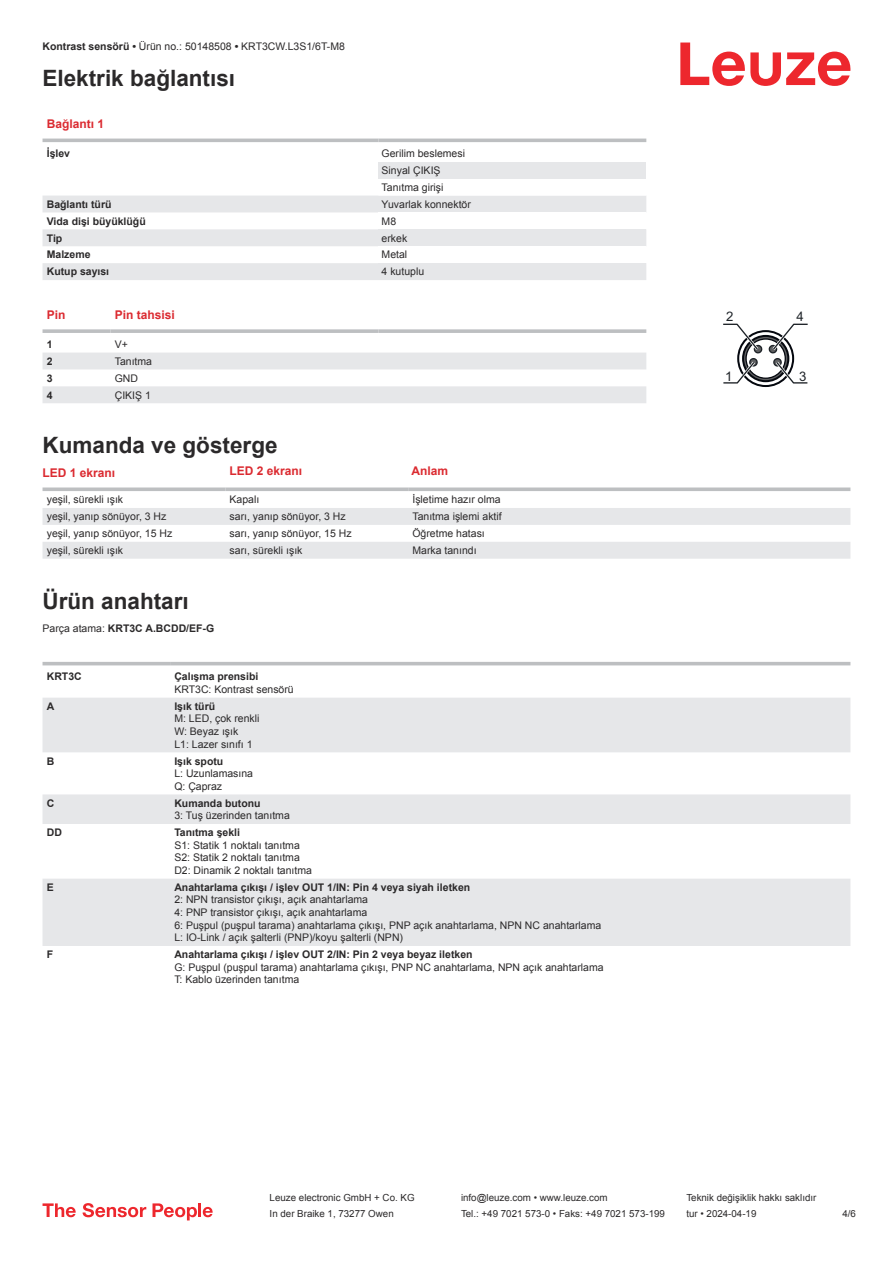
<style>
.page{position:relative;width:893px;height:1263px;background:#fff}
.page>*{position:absolute;margin:0;border:0;box-sizing:border-box;transform-origin:0 0}
.t1{font:700 22.5px "Arial";color:#2b292a}
.t2{font:13.2px "Arial";color:#1e2328}
.t3{font:700 12px "Arial";color:#db2a30}
.t4{font:10.5px/12.6px "Arial";color:#2b292a}
.t5{font:700 10.5px "Arial";color:#2b292a}
.t6{font:9.75px "Arial";color:#2b292a}
.s1{font-weight:700}
.s2{font-weight:400}
</style>
<div class="page">
<svg style="left:680px;top:43px;width:170px;height:43px"></svg>
<svg style="left:43px;top:138px;width:603px;height:58px"></svg>
<svg style="left:43px;top:196px;width:335px;height:84px;fill:#e6e7e9"></svg>
<hr style="left:43px;top:139px;width:335px;height:3px;background:#bdbfc1">
<hr style="left:378px;top:139px;width:268px;height:3px;background:#bdbfc1">
<svg style="left:378px;top:145px;width:268px;height:51px"></svg>
<div style="left:378px;top:162px;width:268px;height:17px;background:#e6e7e9"></div>
<div style="left:378px;top:196px;width:268px;height:16px;background:#e6e7e9"></div>
<div style="left:378px;top:229px;width:268px;height:17px;background:#e6e7e9"></div>
<div style="left:378px;top:263px;width:268px;height:17px;background:#e6e7e9"></div>
<svg style="left:43px;top:352px;width:603px;height:1px"></svg>
<svg style="left:43px;top:353px;width:603px;height:50px"></svg>
<svg style="left:43px;top:329px;width:68px;height:4px"></svg>
<svg style="left:111px;top:329px;width:267px;height:4px"></svg>
<svg style="left:378px;top:329px;width:268px;height:4px"></svg>
<svg style="left:43px;top:508px;width:807px;height:51px"></svg>
<svg style="left:43px;top:487px;width:182px;height:4px"></svg>
<svg style="left:225px;top:487px;width:183px;height:4px"></svg>
<svg style="left:408px;top:487px;width:442px;height:4px;background:#c5c7c8"></svg>
<svg style="left:43px;top:698px;width:807px;height:248px;fill:#e6e7e9"></svg>
<hr style="left:43px;top:662px;width:127px;height:3px;background:#bdbfc1">
<hr style="left:170px;top:662px;width:680px;height:3px;background:#bdbfc1">
<svg style="left:723px;top:323px;width:85px;height:64px"></svg>
<svg style="left:43px;top:1203px;width:33px;height:14px"></svg>
<svg style="left:83px;top:1203px;width:63px;height:14px"></svg>
<svg style="left:153px;top:1203px;width:44px;height:17px"></svg>
<hr style="left:198px;top:1203px;width:3px;height:14px;background:#ed272d">
<svg style="left:203px;top:1207px;width:10px;height:10px"></svg>
<p class="t4" style="left:43px;top:41px;width:304px"><span class="s1">Kontrast sensörü •</span> Ürün no.: 50148508 <span class="s1">•</span> KRT3CW.L3S1/6T-M8</p>
<h1 class="t1" style="left:43px;top:63px;width:194px">Elektrik bağlantısı</h1>
<p class="t3" style="left:47px;top:115px;width:59px">Bağlantı 1</p>
<p class="t5" style="left:47px;top:146px;width:25px">İşlev</p>
<p class="t4" style="left:382px;top:145px;width:85px;line-height:17px">Gerilim beslemesi<br>Sinyal ÇIKIŞ<br>Tanıtma girişi</p>
<p class="t5" style="left:47px;top:197px;width:66px">Bağlantı türü</p>
<p class="t4" style="left:382px;top:198px;width:91px">Yuvarlak konnektör</p>
<p class="t5" style="left:47px;top:214px;width:101px">Vida dişi büyüklüğü</p>
<p class="t4" style="left:382px;top:216px;width:16px">M8</p>
<p class="t5" style="left:47px;top:234px;width:17px">Tip</p>
<p class="t4" style="left:382px;top:233px;width:27px">erkek</p>
<p class="t5" style="left:47px;top:251px;width:45px">Malzeme</p>
<p class="t4" style="left:382px;top:249px;width:27px">Metal</p>
<p class="t5" style="left:47px;top:264px;width:64px">Kutup sayısı</p>
<p class="t4" style="left:382px;top:265px;width:44px">4 kutuplu</p>
<p class="t3" style="left:47px;top:310px;width:20px">Pin</p>
<p class="t3" style="left:115px;top:306px;width:62px">Pin tahsisi</p>
<p class="t5" style="left:47px;top:337px;width:7px">1</p>
<p class="t4" style="left:115px;top:338px;width:15px">V+</p>
<p class="t5" style="left:47px;top:354px;width:7px">2</p>
<p class="t4" style="left:115px;top:355px;width:39px">Tanıtma</p>
<p class="t5" style="left:47px;top:371px;width:7px">3</p>
<p class="t4" style="left:115px;top:372px;width:25px">GND</p>
<p class="t5" style="left:47px;top:387px;width:7px">4</p>
<p class="t4" style="left:115px;top:388px;width:38px">ÇIKIŞ 1</p>
<h1 class="t1" style="left:43px;top:430px;width:237px">Kumanda ve gösterge</h1>
<p class="t3" style="left:43px;top:465px;width:74px">LED 1 ekranı</p>
<p class="t3" style="left:230px;top:463px;width:74px">LED 2 ekranı</p>
<p class="t3" style="left:411px;top:467px;width:38px">Anlam</p>
<p class="t4" style="left:47px;top:493px;width:78px">yeşil, sürekli ışık</p>
<p class="t4" style="left:230px;top:493px;width:31px">Kapalı</p>
<p class="t4" style="left:412px;top:493px;width:90px">İşletime hazır olma</p>
<p class="t4" style="left:47px;top:510px;width:121px">yeşil, yanıp sönüyor, 3 Hz</p>
<p class="t4" style="left:230px;top:510px;width:118px">sarı, yanıp sönüyor, 3 Hz</p>
<p class="t4" style="left:412px;top:510px;width:91px">Tanıtma işlemi aktif</p>
<p class="t4" style="left:47px;top:527px;width:127px">yeşil, yanıp sönüyor, 15 Hz</p>
<p class="t4" style="left:230px;top:527px;width:123px">sarı, yanıp sönüyor, 15 Hz</p>
<p class="t4" style="left:412px;top:527px;width:74px">Öğretme hatası</p>
<p class="t4" style="left:47px;top:544px;width:78px">yeşil, sürekli ışık</p>
<p class="t4" style="left:230px;top:544px;width:74px">sarı, sürekli ışık</p>
<p class="t4" style="left:412px;top:544px;width:66px">Marka tanındı</p>
<h1 class="t1" style="left:43px;top:585px;width:148px">Ürün anahtarı</h1>
<p class="t5" style="left:43px;top:620px;width:173px"><span class="s2">Parça atama:</span> KRT3C A.BCDD/EF-G</p>
<p class="t5" style="left:47px;top:669px;width:36px">KRT3C</p>
<p class="t5" style="left:174px;top:669px;width:86px">Çalışma prensibi</p>
<p class="t4" style="left:174px;top:683px;width:121px">KRT3C: Kontrast sensörü</p>
<p class="t5" style="left:47px;top:702px;width:9px">A</p>
<p class="t5" style="left:174px;top:699px;width:42px">Işık türü</p>
<p class="t4" style="left:174px;top:712px;width:87px">M: LED, çok renkli<br>W: Beyaz ışık<br>L1: Lazer sınıfı 1</p>
<p class="t5" style="left:47px;top:757px;width:9px">B</p>
<p class="t5" style="left:174px;top:753px;width:51px">Işık spotu</p>
<p class="t4" style="left:174px;top:767px;width:80px">L: Uzunlamasına<br>Q: Çapraz</p>
<p class="t5" style="left:47px;top:799px;width:9px">C</p>
<p class="t5" style="left:174px;top:795px;width:88px">Kumanda butonu</p>
<p class="t4" style="left:174px;top:809px;width:117px">3: Tuş üzerinden tanıtma</p>
<p class="t5" style="left:47px;top:828px;width:17px">DD</p>
<p class="t5" style="left:174px;top:825px;width:67px">Tanıtma şekli</p>
<p class="t4" style="left:174px;top:839px;width:139px">S1: Statik 1 noktalı tanıtma<br>S2: Statik 2 noktalı tanıtma<br>D2: Dinamik 2 noktalı tanıtma</p>
<p class="t5" style="left:47px;top:883px;width:9px">E</p>
<p class="t5" style="left:174px;top:880px;width:297px">Anahtarlama çıkışı / işlev OUT 1/IN: Pin 4 veya siyah iletken</p>
<p class="t4" style="left:174px;top:893px;width:428px">2: NPN transistor çıkışı, açık anahtarlama<br>4: PNP transistor çıkışı, açık anahtarlama<br>6: Puşpul (puşpul tarama) anahtarlama çıkışı, PNP açık anahtarlama, NPN NC anahtarlama L: IO-Link / açık şalterli (PNP)/koyu şalterli (NPN)</p>
<p class="t5" style="left:47px;top:950px;width:8px">F</p>
<p class="t5" style="left:174px;top:947px;width:300px">Anahtarlama çıkışı / işlev OUT 2/IN: Pin 2 veya beyaz iletken</p>
<p class="t4" style="left:174px;top:961px;width:431px">G: Puşpul (puşpul tarama) anahtarlama çıkışı, PNP NC anahtarlama, NPN açık anahtarlama<br>T: Kablo üzerinden tanıtma</p>
<p class="t2" style="left:726px;top:309px;width:9px">2</p>
<p class="t2" style="left:796px;top:309px;width:9px">4</p>
<p class="t2" style="left:725px;top:368px;width:9px">1</p>
<p class="t2" style="left:799px;top:368px;width:9px">3</p>
<p class="t6" style="left:270px;top:1191px;width:146px">Leuze electronic GmbH + Co. KG</p>
<p class="t6" style="left:461px;top:1191px;width:148px">info@leuze.com • www.leuze.com</p>
<p class="t6" style="left:686px;top:1191px;width:132px">Teknik değişiklik hakkı saklıdır</p>
<p class="t6" style="left:270px;top:1207px;width:126px">In der Braike 1, 73277 Owen</p>
<p class="t6" style="left:461px;top:1207px;width:205px">Tel.: +49 7021 573-0 • Faks: +49 7021 573-199</p>
<p class="t6" style="left:686px;top:1207px;width:72px">tur • 2024-04-19</p>
<p class="t6" style="left:842px;top:1210px;width:15px">4 /6</p>
</div>
